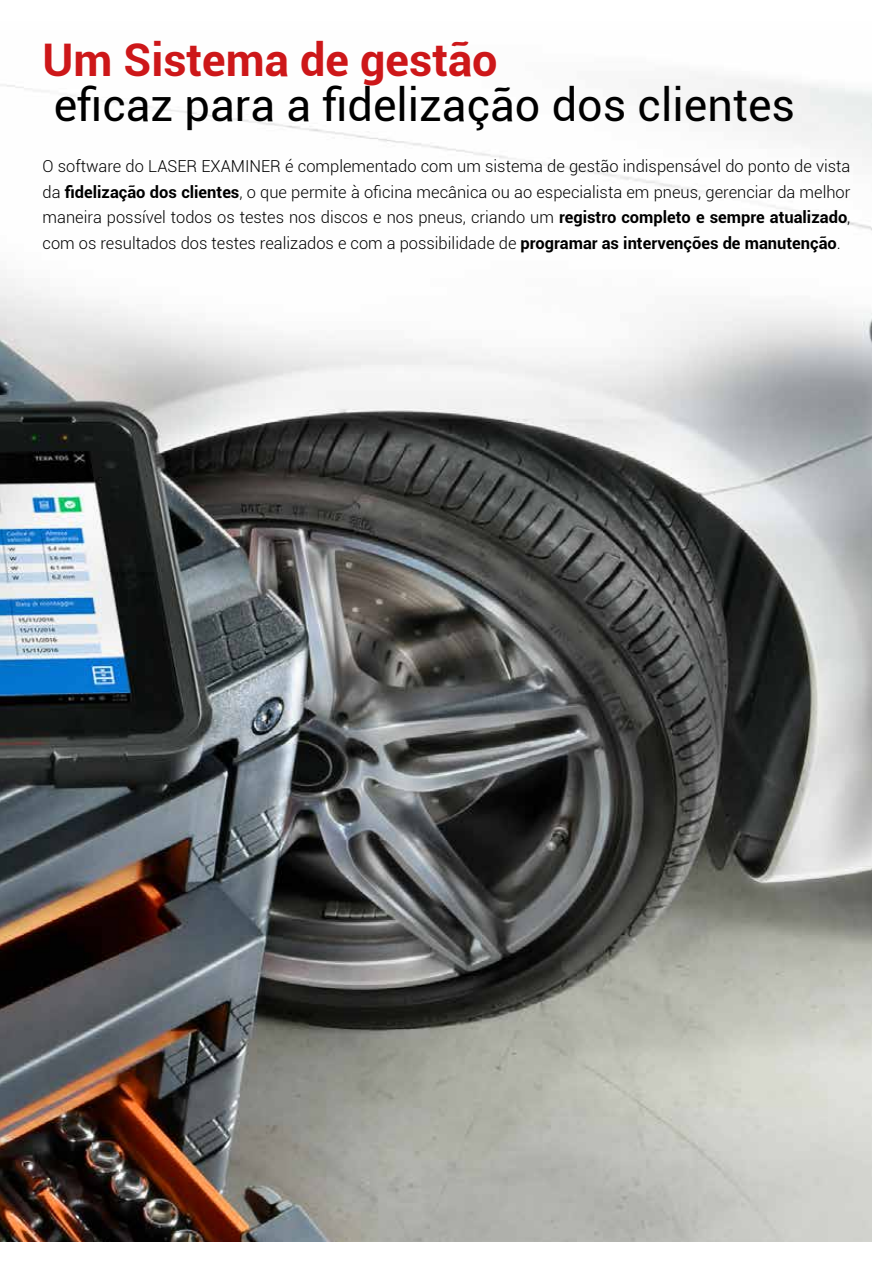
<style>
.page{position:relative;width:893px;height:1263px;background:#fff}
.page>*{position:absolute;margin:0;border:0;box-sizing:border-box;transform-origin:0 0}
.t1{font:45px "Roboto";color:#000}
.t2{font:700 45px "Roboto";color:#cd1719}
.t3{font:300 16.5px/25.5px "Roboto";color:#000;text-align:justify}
.s1{font-weight:700}
</style>
<div class="page">
<img style="left:0;top:76px;width:872px;height:1166px">
<h1 class="t2" style="left:43px;top:29px;width:457px">Um Sistema de gestão</h1>
<h1 class="t1" style="left:54px;top:74px;width:743px">eficaz para a fidelização dos clientes</h1>
<p class="t3" style="left:43px;top:153px;width:809px">O software do LASER EXAMINER é complementado com um sistema de gestão indispensável do ponto de vista da <span class="s1">fidelização dos clientes</span>, o que permite à oficina mecânica ou ao especialista em pneus, gerenciar da melhor maneira possível todos os testes nos discos e nos pneus, criando um <span class="s1">registro completo e sempre atualizado</span>, com os resultados dos testes realizados e com a possibilidade de <span class="s1">programar as intervenções de manutenção</span>.</p>
</div>
